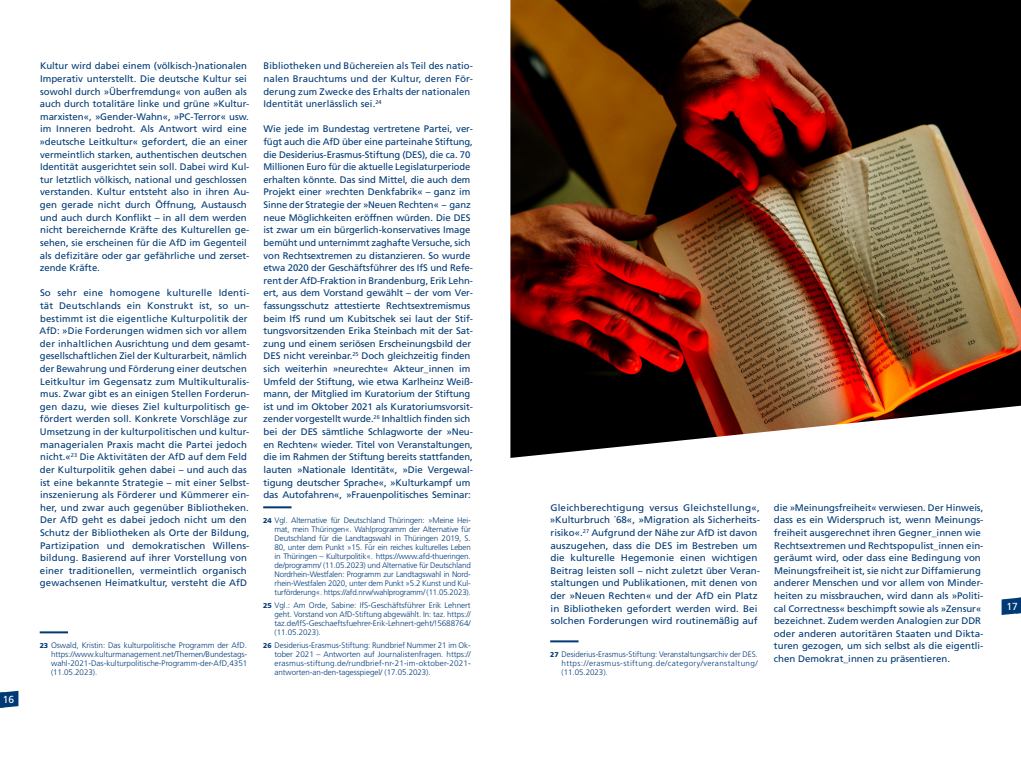
<style>
.page{position:relative;width:1021px;height:766px;background:#fff}
.page>*{position:absolute;margin:0;border:0;box-sizing:border-box;transform-origin:0 0}
.t1{font:10.2px "Frutiger LT Std";color:#fff}
.t2{font:9.5px/12.6px "Frutiger LT Std";color:#003a76}
.t3{font:9.5px/12.6px "Frutiger LT Std";color:#003a76;scale:1.04 1}
.t4{font:300 8px/9px "Frutiger LT Std";letter-spacing:-.005em;color:#003a76;text-align:justify}
.s1{font-weight:900;font-size:7px}
</style>
<div class="page">
<svg style="left:1001px;top:597px;width:19px;height:17px"></svg>
<svg style="left:0;top:690px;width:18px;height:18px"></svg>
<hr style="left:550px;top:640px;width:28px;height:2px;background:#003a76">
<hr style="left:263px;top:506px;width:28px;height:2px;background:#003a76">
<hr style="left:40px;top:631px;width:28px;height:2px;background:#003a76">
<img style="left:510px;top:0;width:510px;height:458px">
<p class="t1" style="left:3px;top:693px;width:13px">16</p>
<p class="t2" style="left:39px;top:60px;width:212px">Kultur wird dabei einem (völkisch-)nationalen Imperativ unterstellt. Die deutsche Kultur sei sowohl durch »Überfremdung« von außen als auch durch totalitäre linke und grüne »Kultur&shy;marxisten«, »Gender-Wahn«, »PC-Terror« usw. im Inneren bedroht. Als Antwort wird eine »deutsche Leitkultur« gefordert, die an einer vermeintlich starken, authentischen deutschen Identität ausgerichtet sein soll. Dabei wird Kul&shy;tur letztlich völkisch, national und geschlossen verstanden. Kultur entsteht also in ihren Au&shy;gen gerade nicht durch Öffnung, Austausch und auch durch Konflikt – in all dem werden nicht bereichernde Kräfte des Kulturellen ge&shy;sehen, sie erscheinen für die AfD im Gegenteil als defizitäre oder gar gefährliche und zerset&shy;zende Kräfte.</p>
<p class="t2" style="left:39px;top:287px;width:212px">So sehr eine homogene kulturelle Identi&shy;tät Deutschlands ein Konstrukt ist, so un&shy;bestimmt ist die eigentliche Kulturpolitik der AfD: »Die Forderungen widmen sich vor allem der inhaltlichen Ausrichtung und dem gesamt&shy;gesellschaftlichen Ziel der Kulturarbeit, nämlich der Bewahrung und Förderung einer deutschen Leitkultur im Gegensatz zum Multikulturalis&shy;mus. Zwar gibt es an einigen Stellen Forderun&shy;gen dazu, wie dieses Ziel kulturpolitisch ge&shy;fördert werden soll. Konkrete Vorschläge zur Umsetzung in der kulturpolitischen und kultur&shy;managerialen Praxis macht die Partei jedoch nicht.«<sup>23</sup> Die Aktivitäten der AfD auf dem Feld der Kulturpolitik gehen dabei – und auch das ist eine bekannte Strategie – mit einer Selbst&shy;inszenierung als Förderer und Kümmerer ein&shy;her, und zwar auch gegenüber Bibliotheken.<br>Der AfD geht es dabei jedoch nicht um den Schutz der Bibliotheken als Orte der Bildung, Partizipation und demokratischen Willens&shy;bildung. Basierend auf ihrer Vorstellung von einer traditionellen, vermeintlich organisch gewachsenen Heimatkultur, versteht die AfD</p>
<p class="t4" style="left:51px;top:640px;width:198px;text-indent:-11px"><span class="s1">23</span> Oswald, Kristin: Das kulturpolitische Programm der AfD. https://www.kulturmanagement.net/Themen/Bundestags&shy;wahl-2021-Das-kulturpolitische-Programm-der-AfD,4351 (11.05.2023).</p>
<p class="t2" style="left:263px;top:60px;width:211px">Bibliotheken und Büchereien als Teil des natio&shy;nalen Brauchtums und der Kultur, deren För&shy;derung zum Zwecke des Erhalts der nationalen Identität unerlässlich sei.<sup>24</sup></p>
<p class="t2" style="left:263px;top:123px;width:211px">Wie jede im Bundestag vertretene Partei, ver&shy;fügt auch die AfD über eine parteinahe Stiftung, die Desiderius-Erasmus-Stiftung (DES), die ca. 70<br>Millionen Euro für die aktuelle Legislaturperiode erhalten könnte. Das sind Mittel, die auch dem Projekt einer »rechten Denkfabrik« – ganz im Sinne der Strategie der »Neuen Rechten« – ganz neue Möglichkeiten eröffnen würden. Die DES ist zwar um ein bürgerlich-konservatives Image bemüht und unternimmt zaghafte Versuche, sich von Rechtsextremen zu distanzieren. So wurde etwa 2020 der Geschäftsführer des IfS und Refe&shy;rent der AfD-Fraktion in Brandenburg, Erik Lehn&shy;ert, aus dem Vorstand gewählt – der vom Ver&shy;fassungsschutz attestierte Rechtsextremismus beim IfS rund um Kubitschek sei laut der Stif&shy;tungsvorsitzenden Erika Steinbach mit der Sat&shy;zung und einem seriösen Erscheinungsbild der DES nicht vereinbar.<sup>25</sup> Doch gleichzeitig finden sich weiterhin »neurechte« Akteur_innen im Umfeld der Stiftung, wie etwa Karlheinz Weiß&shy;mann, der Mitglied im Kuratorium der Stiftung ist und im Oktober 2021 als Kuratoriumsvorsit&shy;zender vorgestellt wurde.<sup>26</sup> Inhaltlich finden sich bei der DES sämtliche Schlagworte der »Neu&shy;en Rechten« wieder. Titel von Veranstaltungen, die im Rahmen der Stiftung bereits stattfanden, lauten »Nationale Identität«, »Die Vergewal&shy;tigung deutscher Sprache«, »Kulturkampf um das Autofahren«, »Frauenpolitisches Seminar:</p>
<p class="t4" style="left:274px;top:515px;width:198px;text-indent:-11px"><span class="s1">24</span> Vgl. Alternative für Deutschland Thüringen: »Meine Hei&shy;mat, mein Thüringen«. Wahlprogramm der Alternative für Deutschland für die Landtagswahl in Thüringen 2019, S.<br>80, unter dem Punkt »15. Für ein reiches kulturelles Leben in Thüringen – Kulturpolitik«. https://www.afd-thueringen. de/programm/ (11.05.2023) und Alternative für Deutschland Nordrhein-Westfalen: Programm zur Landtagswahl in Nord&shy;rhein-Westfalen 2020, unter dem Punkt »5.2 Kunst und Kul&shy;turförderung«. https://afd.nrw/wahlprogramm/ (11.05.2023).</p>
<p class="t4" style="left:274px;top:600px;width:198px;text-indent:-11px"><span class="s1">25</span> Vgl.: Am Orde, Sabine: IfS-Geschäftsführer Erik Lehnert geht. Vorstand von AfD-Stiftung abgewählt. In: taz. https:// taz.de/IfS-Geschaeftsfuehrer-Erik-Lehnert-geht/!5688764/ (11.05.2023).</p>
<p class="t4" style="left:274px;top:640px;width:198px;text-indent:-11px"><span class="s1">26</span> Desiderius-Erasmus-Stiftung: Rundbrief Nummer 21 im Ok&shy;tober 2021 – Antworten auf Journalistenfragen. https:// erasmus-stiftung.de/rundbrief-nr-21-im-oktober-2021- antworten-an-den-tagesspiegel/ (17.05.2023).</p>
<p class="t3" style="left:550px;top:501px;width:203px">Gleichberechtigung versus Gleichstellung«, »Kulturbruch ´68«, »Migration als Sicherheits&shy;risiko«.<sup>27</sup> Aufgrund der Nähe zur AfD ist davon auszugehen, dass die DES im Bestreben um die kulturelle Hegemonie einen wichtigen Beitrag leisten soll – nicht zuletzt über Veran&shy;staltungen und Publikationen, mit denen von der »Neuen Rechten« und der AfD ein Platz in Bibliotheken gefordert werden wird. Bei solchen Forderungen wird routinemäßig auf</p>
<p class="t4" style="left:561px;top:649px;width:198px;text-indent:-11px"><span class="s1">27</span> Desiderius-Erasmus-Stiftung: Veranstaltungsarchiv der DES. https://erasmus-stiftung.de/category/veranstaltung/ (11.05.2023).</p>
<p class="t2" style="left:773px;top:501px;width:211px">die »Meinungsfreiheit« verwiesen. Der Hinweis, dass es ein Widerspruch ist, wenn Meinungs&shy;freiheit ausgerechnet ihren Gegner_innen wie Rechtsextremen und Rechtspopulist_innen ein&shy;geräumt wird, oder dass eine Bedingung von Meinungsfreiheit ist, sie nicht zur Diffamierung anderer Menschen und vor allem von Minder&shy;heiten zu missbrauchen, wird dann als »Politi&shy;cal Correctness« beschimpft sowie als »Zensur« bezeichnet. Zudem werden Analogien zur DDR oder anderen autoritären Staaten und Dikta&shy;turen gezogen, um sich selbst als die eigentli&shy;chen Demokrat_innen zu präsentieren.</p>
<p class="t1" style="left:1006px;top:600px;width:13px">17</p>
</div>
